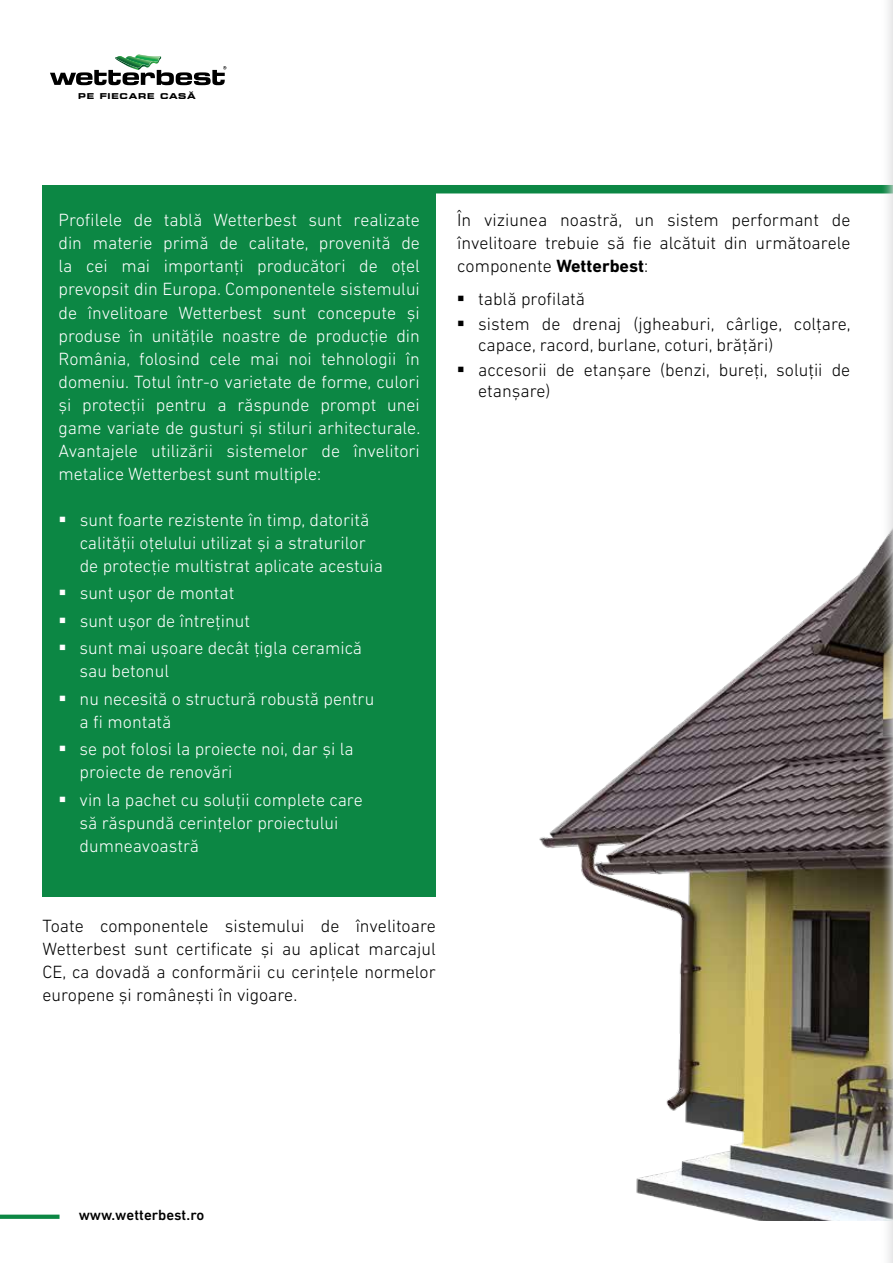
<style>
.page{position:relative;width:893px;height:1263px;background:#fff}
.page>*{position:absolute;margin:0;border:0;box-sizing:border-box;transform-origin:0 0}
.t1{font:300 18px/23.1px "DIN Next LT Pro";color:#fff}
.t2{font:300 18px/23.1px "DIN Next LT Pro";color:#000;text-align:justify}
.t3{font:500 15px "DIN Next LT Pro";color:#000}
.t4{font:700 expanded 7.95px "Square 721 BT";letter-spacing:.1em;color:#000}
.s1{font-size:10.65px}
.s2{font-weight:700}
</style>
<div class="page">
<div style="left:0;top:1214px;width:60px;height:5px;background:#0c8744"></div>
<svg style="left:50px;top:54px;width:176px;height:31px"></svg>
<img style="left:539px;top:546px;width:341px;height:675px">
<div style="left:43px;top:185px;width:393px;height:711px;background:#0c8744"></div>
<div style="left:393px;top:185px;width:500px;height:8px;background:#0c8744"></div>
<svg style="left:880px;top:0;width:13px;height:1263px"></svg>
<p class="t4" style="left:78px;top:91px;width:119px">PE FIECARE CASA<span class="s1">˘</span></p>
<p class="t1" style="left:58px;top:208px;width:363px;text-align:justify">Profilele de tablă Wetterbest sunt realizate din materie primă de calitate, provenită de la cei mai importanți producători de oțel prevopsit din Europa. Componentele sistemului de învelitoare Wetterbest sunt concepute și produse în unitățile noastre de producție din România, folosind cele mai noi tehnologii în domeniu. Totul într-o varietate de forme, culori și protecții pentru a răspunde prompt unei game variate de gusturi și stiluri arhitecturale.<br>Avantajele utilizării sistemelor de învelitori metalice Wetterbest sunt multiple:</p>
<p class="t1" style="left:80px;top:508px;width:305px">sunt foarte rezistente în timp, datorită calității oțelului utilizat și a straturilor de protecție multistrat aplicate acestuia</p>
<p class="t1" style="left:80px;top:579px;width:284px;line-height:27.3px">sunt ușor de montat<br>sunt ușor de întreținut<br>sunt mai ușoare decât țigla ceramică</p>
<p class="t1" style="left:80px;top:657px;width:296px;line-height:27.3px">sau betonul<br>nu necesită o structură robustă pentru</p>
<p class="t1" style="left:80px;top:708px;width:276px;line-height:27.3px">a fi montată<br>se pot folosi la proiecte noi, dar și la</p>
<p class="t1" style="left:80px;top:758px;width:285px;line-height:27.3px">proiecte de renovări<br>vin la pachet cu soluții complete care</p>
<p class="t1" style="left:80px;top:811px;width:260px">să răspundă cerințelor proiectului dumneavoastră</p>
<p class="t2" style="left:457px;top:208px;width:395px">În viziunea noastră, un sistem performant de învelitoare trebuie să fie alcătuit din următoarele componente <span class="s2">Wetterbest</span>:</p>
<p class="t2" style="left:478px;top:286px;width:374px;line-height:25.2px">tablă profilată<br>sistem de drenaj (jgheaburi, cârlige, colțare,</p>
<p class="t2" style="left:478px;top:332px;width:374px;line-height:25.2px">capace, racord, burlane, coturi, brățări)<br>accesorii de etanșare (benzi, bureți, soluții de</p>
<p class="t2" style="left:478px;top:379px;width:74px">etanșare)</p>
<p class="t2" style="left:43px;top:914px;width:395px">Toate componentele sistemului de învelitoare Wetterbest sunt certificate și au aplicat marcajul CE, ca dovadă a conformării cu cerințele normelor europene și românești în vigoare.</p>
<p class="t3" style="left:79px;top:1206px;width:127px">www.wetterbest.ro</p>
</div>
